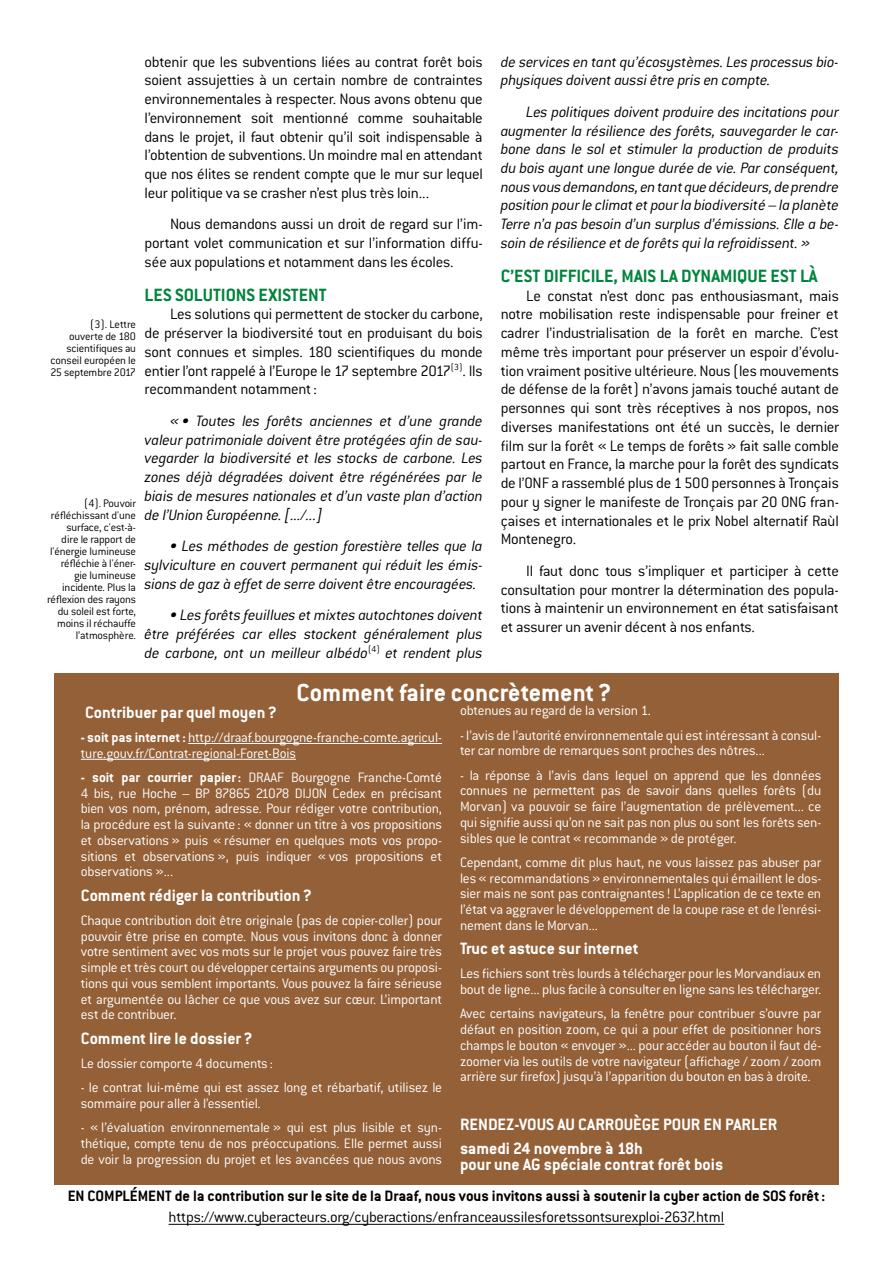
<style>
.page{position:relative;width:893px;height:1263px;background:#fff}
.page>*{position:absolute;margin:0;border:0;box-sizing:border-box;transform-origin:0 0}
.t1{font:700 27px "Conduit ITC";color:#fff}
.t2{font:700 19.5px "Conduit ITC";color:#00843b}
.t3{font:700 18px/24.3px "Conduit ITC";color:#fff}
.t4{font:300 16.5px/18.8px "Conduit ITC";letter-spacing:-.015em;color:#000;text-align:justify}
.t5{font:italic 300 16.5px/18.8px "Conduit ITC";letter-spacing:-.015em;color:#000;text-align:justify}
.t6{font:700 16.5px "Conduit ITC";color:#000}
.t7{font:300 15px/15.8px "Conduit ITC";letter-spacing:-.015em;color:#fff;text-align:justify}
.t8{font:300 12px/12px "Conduit ITC";letter-spacing:-.015em;color:#000;text-align:right}
.s1{font-weight:700}
</style>
<div class="page">
<div style="left:54px;top:673px;width:785px;height:511px;background:#936037"></div>
<hr style="left:188px;top:743px;width:254px;height:1px;background:#fff">
<hr style="left:81px;top:759px;width:215px;height:1px;background:#fff">
<hr style="left:169px;top:1224px;width:555px;height:1px;background:#000">
<p class="t8" style="left:50px;top:318px;width:87px">(3). Lettre<br>ouverte de 180 scientifiques au conseil européen le<br>25 septembre 2017</p>
<p class="t8" style="left:47px;top:497px;width:90px">(4). Pouvoir réfléchissant d'une surface, c'est-à&shy;dire le rapport de l'énergie lumineuse réfléchie à l'éner&shy;gie lumineuse incidente. Plus la réflexion des rayons du soleil est forte, moins il réchauffe l’atmosphère.</p>
<p class="t4" style="left:145px;top:52px;width:340px">obtenir que les subventions liées au contrat forêt bois soient assujetties à un certain nombre de contraintes environnementales à respecter. Nous avons obtenu que l’environnement soit mentionné comme souhaitable dans le projet, il faut obtenir qu’il soit indispensable à l’obtention de subventions. Un moindre mal en attendant que nos élites se rendent compte que le mur sur lequel leur politique va se crasher n’est plus très loin...</p>
<p class="t4" style="left:145px;top:215px;width:340px;text-indent:26px">Nous demandons aussi un droit de regard sur l’im&shy;portant volet communication et sur l’information diffu&shy;sée aux populations et notamment dans les écoles.</p>
<h2 class="t2" style="left:145px;top:283px;width:184px">LES SOLUTIONS EXISTENT</h2>
<p class="t4" style="left:145px;top:305px;width:340px;text-indent:26px">Les solutions qui permettent de stocker du carbone, de préserver la biodiversité tout en produisant du bois sont connues et simples. 180 scientifiques du monde entier l’ont rappelé à l’Europe le 17 septembre 2017<sup>(3)</sup>. Ils recommandent notamment:</p>
<p class="t5" style="left:145px;top:411px;width:340px;text-indent:26px">« • Toutes les forêts anciennes et d’une grande valeur patrimoniale doivent être protégées afin de sau&shy;vegarder la biodiversité et les stocks de carbone. Les zones déjà dégradées doivent être régénérées par le biais de mesures nationales et d’un vaste plan d’action de l’Union Européenne. [.../...]</p>
<p class="t5" style="left:145px;top:537px;width:340px;text-indent:26px">• Les méthodes de gestion forestière telles que la sylviculture en couvert permanent qui réduit les émis&shy;sions de gaz à effet de serre doivent être encouragées.</p>
<p class="t5" style="left:145px;top:606px;width:340px;text-indent:26px">• Les forêts feuillues et mixtes autochtones doivent être préférées car elles stockent généralement plus de carbone, ont un meilleur albédo<sup>(4)</sup> et rendent plus</p>
<p class="t5" style="left:501px;top:52px;width:340px">de services en tant qu’écosystèmes. Les processus bio&shy;physiques doivent aussi être pris en compte.</p>
<p class="t5" style="left:501px;top:102px;width:340px;text-indent:26px">Les politiques doivent produire des incitations pour augmenter la résilience des forêts, sauvegarder le car&shy;bone dans le sol et stimuler la production de produits du bois ayant une longue durée de vie. Par conséquent, nous vous demandons, en tant que décideurs, de prendre position pour le climat et pour la biodiversité – la planète Terre n’a pas besoin d’un surplus d’émissions. Elle a be&shy;soin de résilience et de forêts qui la refroidissent. »</p>
<h2 class="t2" style="left:501px;top:264px;width:318px">C’EST DIFFICILE, MAIS LA DYNAMIQUE EST LÀ</h2>
<p class="t4" style="left:501px;top:286px;width:340px;text-indent:26px">Le constat n’est donc pas enthousiasmant, mais notre mobilisation reste indispensable pour freiner et cadrer l’industrialisation de la forêt en marche. C’est même très important pour préserver un espoir d’évolu&shy;tion vraiment positive ultérieure. Nous (les mouvements de défense de la forêt) n’avons jamais touché autant de personnes qui sont très réceptives à nos propos, nos diverses manifestations ont été un succès, le dernier film sur la forêt « Le temps de forêts » fait salle comble partout en France, la marche pour la forêt des syndicats de l’ONF a rassemblé plus de 1500 personnes à Tronçais pour y signer le manifeste de Tronçais par 20 ONG fran&shy;çaises et internationales et le prix Nobel alternatif Raùl Montenegro.</p>
<p class="t4" style="left:501px;top:561px;width:340px;text-indent:26px">Il faut donc tous s’impliquer et participer à cette consultation pour montrer la détermination des popula&shy;tions à maintenir un environnement en état satisfaisant et assurer un avenir décent à nos enfants.</p>
<h1 class="t1" style="left:296px;top:677px;width:316px">Comment faire concrètement?</h1>
<p class="t3" style="left:85px;top:699px;width:193px">Contribuer par quel moyen?</p>
<p class="t7" style="left:81px;top:729px;width:363px"><span class="s1">- soit pas internet:</span> http://draaf.bourgogne-franche-comte.agricul&shy;ture.gouv.fr/Contrat-regional-Foret-Bois</p>
<p class="t7" style="left:81px;top:769px;width:363px"><span class="s1">- soit par courrier papier:</span> DRAAF Bourgogne Franche-Comté 4 bis, rue Hoche – BP 87865 21078 DIJON Cedex en précisant bien vos nom, prénom, adresse. Pour rédiger votre contribution, la procédure est la suivante : « donner un titre à vos propositions et observations » puis « résumer en quelques mots vos propo&shy;sitions et observations », puis indiquer « vos propositions et observations »...</p>
<p class="t3" style="left:81px;top:882px;width:233px">Comment rédiger la contribution?</p>
<p class="t7" style="left:81px;top:912px;width:363px">Chaque contribution doit être originale (pas de copier-coller) pour pouvoir être prise en compte. Nous vous invitons donc à donner votre sentiment avec vos mots sur le projet vous pouvez faire très simple et très court ou développer certains arguments ou proposi&shy;tions qui vous semblent importants. Vous pouvez la faire sérieuse et argumentée ou lâcher ce que vous avez sur cœur. L’important est de contribuer.</p>
<p class="t3" style="left:81px;top:1025px;width:173px">Comment lire le dossier?</p>
<p class="t7" style="left:81px;top:1055px;width:194px">Le dossier comporte 4 documents :</p>
<p class="t7" style="left:81px;top:1079px;width:363px">- le contrat lui-même qui est assez long et rébarbatif, utilisez le sommaire pour aller à l’essentiel.</p>
<p class="t7" style="left:81px;top:1119px;width:363px">- « l’évaluation environnementale » qui est plus lisible et syn&shy;thétique, compte tenu de nos préoccupations. Elle permet aussi de voir la progression du projet et les avancées que nous avons</p>
<p class="t7" style="left:460px;top:703px;width:193px">obtenues au regard de la version 1.</p>
<p class="t7" style="left:460px;top:727px;width:363px">- l’avis de l’autorité environnementale qui est intéressant à consul&shy;ter car nombre de remarques sont proches des nôtres...</p>
<p class="t7" style="left:460px;top:767px;width:363px">- la réponse à l’avis dans lequel on apprend que les données connues ne permettent pas de savoir dans quelles forêts (du Morvan) va pouvoir se faire l’augmentation de prélèvement... ce qui signifie aussi qu’on ne sait pas non plus ou sont les forêts sen&shy;sibles que le contrat « recommande » de protéger.</p>
<p class="t7" style="left:460px;top:854px;width:363px">Cependant, comme dit plus haut, ne vous laissez pas abuser par les « recommandations » environnementales qui émaillent le dos&shy;sier mais ne sont pas contraignantes ! L’application de ce texte en l’état va aggraver le développement de la coupe rase et de l’enrési&shy;nement dans le Morvan...</p>
<p class="t3" style="left:460px;top:936px;width:180px">Truc et astuce sur internet</p>
<p class="t7" style="left:460px;top:966px;width:363px">Les fichiers sont très lourds à télécharger pour les Morvandiaux en bout de ligne... plus facile à consulter en ligne sans les télécharger.</p>
<p class="t7" style="left:460px;top:1006px;width:363px">Avec certains navigateurs, la fenêtre pour contribuer s’ouvre par défaut en position zoom, ce qui a pour effet de positionner hors champs le bouton « envoyer »... pour accéder au bouton il faut dé&shy;zoomer via les outils de votre navigateur (affichage / zoom / zoom arrière sur firefox) jusqu’à l’apparition du bouton en bas à droite.</p>
<p class="t3" style="left:460px;top:1112px;width:319px">RENDEZ-VOUS AU CARROUÈGE POUR EN PARLER samedi 24 novembre à 18h</p>
<p class="t3" style="left:460px;top:1152px;width:265px">pour une AG spéciale contrat forêt bois</p>
<p class="t6" style="left:68px;top:1187px;width:759px">EN COMPLÉMENT de la contribution sur le site de la Draaf, nous vous invitons aussi à soutenir la cyber action de SOS forêt:</p>
<p class="t4" style="left:169px;top:1208px;width:557px">https://www.cyberacteurs.org/cyberactions/enfranceaussilesforetssontsurexploi-2637.html</p>
</div>
